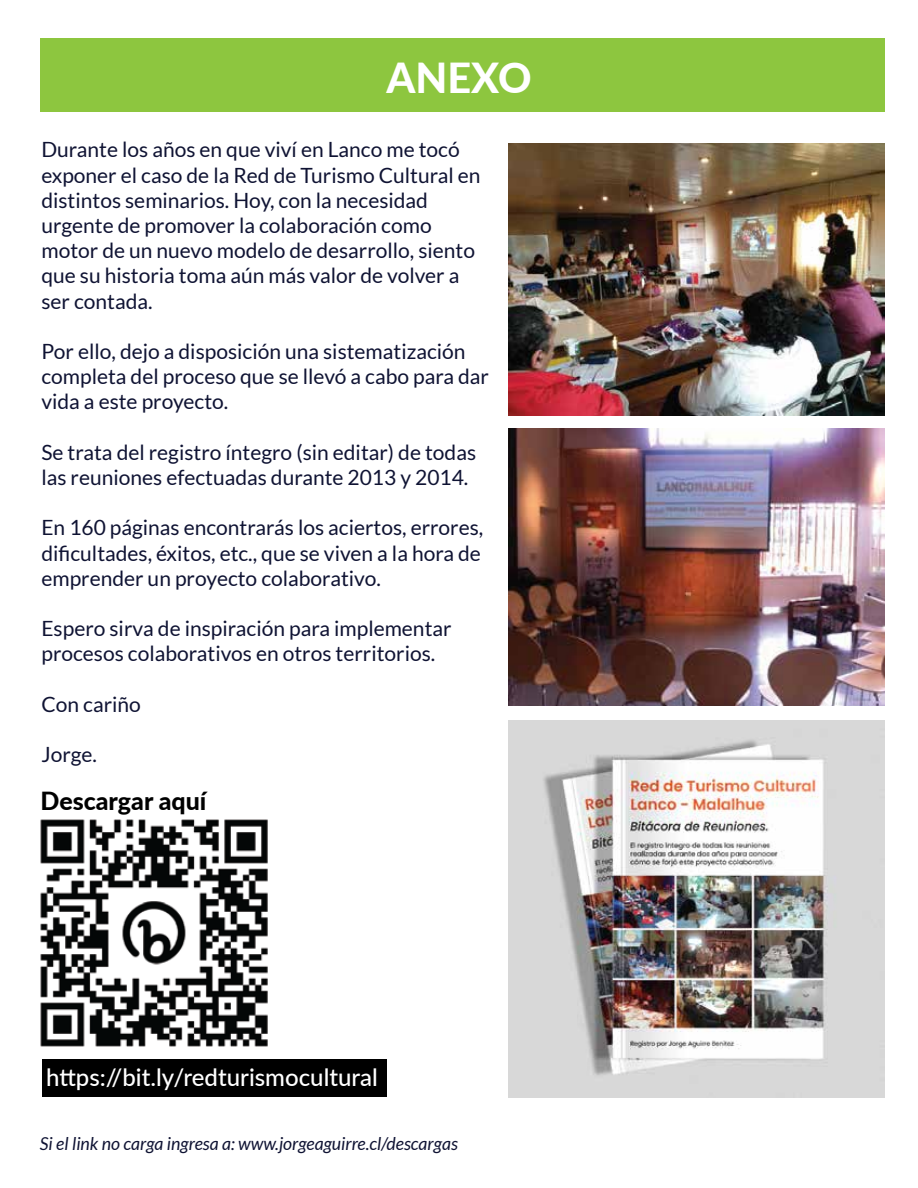
<style>
.page{position:relative;width:918px;height:1188px;background:#fff}
.page>*{position:absolute;margin:0;border:0;box-sizing:border-box;transform-origin:0 0}
.t1{font:800 41.4px "Lato";color:#fff}
.t2{font:800 24.9px "Lato";color:#000}
.t3{font:500 24px "Lato";color:#fff}
.t4{font:21px/25.2px "Lato";color:#0f1333}
.t5{font:italic 17.7px "Lato";color:#0f1333}
</style>
<div class="page">
<div style="left:40px;top:38px;width:845px;height:74px;background:#8dc63f"></div>
<img style="left:508px;top:144px;width:377px;height:271px">
<img style="left:508px;top:429px;width:377px;height:276px">
<img style="left:508px;top:721px;width:377px;height:376px">
<img style="left:40px;top:819px;width:256px;height:241px">
<div style="left:42px;top:1060px;width:344px;height:37px;background:#000"></div>
<h1 class="t1" style="left:386px;top:47px;width:147px">ANEXO</h1>
<p class="t4" style="left:41px;top:137px;width:441px">Durante los años en que viví en Lanco me tocó exponer el caso de la Red de Turismo Cultural en distintos seminarios. Hoy, con la necesidad urgente de promover la colaboración como motor de un nuevo modelo de desarrollo, siento que su historia toma aún más valor de volver a ser contada.</p>
<p class="t4" style="left:41px;top:339px;width:449px">Por ello, dejo a disposición una sistematización completa del proceso que se llevó a cabo para dar vida a este proyecto.</p>
<p class="t4" style="left:41px;top:439px;width:436px">Se trata del registro íntegro (sin editar) de todas las reuniones efectuadas durante 2013 y 2014.</p>
<p class="t4" style="left:41px;top:515px;width:443px;text-align:justify">En 160 páginas encontrarás los aciertos, errores, dificultades, éxitos, etc., que se viven a la hora de emprender un proyecto colaborativo.</p>
<p class="t4" style="left:41px;top:616px;width:412px">Espero sirva de inspiración para implementar procesos colaborativos en otros territorios.</p>
<p class="t4" style="left:41px;top:691px;width:101px">Con cariño</p>
<p class="t4" style="left:41px;top:742px;width:57px">Jorge.</p>
<p class="t2" style="left:41px;top:782px;width:167px">Descargar aquí</p>
<p class="t3" style="left:46px;top:1060px;width:333px">https://bit.ly/redturismocultural</p>
<p class="t5" style="left:40px;top:1134px;width:419px">Si el link no carga ingresa a: www.jorgeaguirre.cl/descargas</p>
</div>
